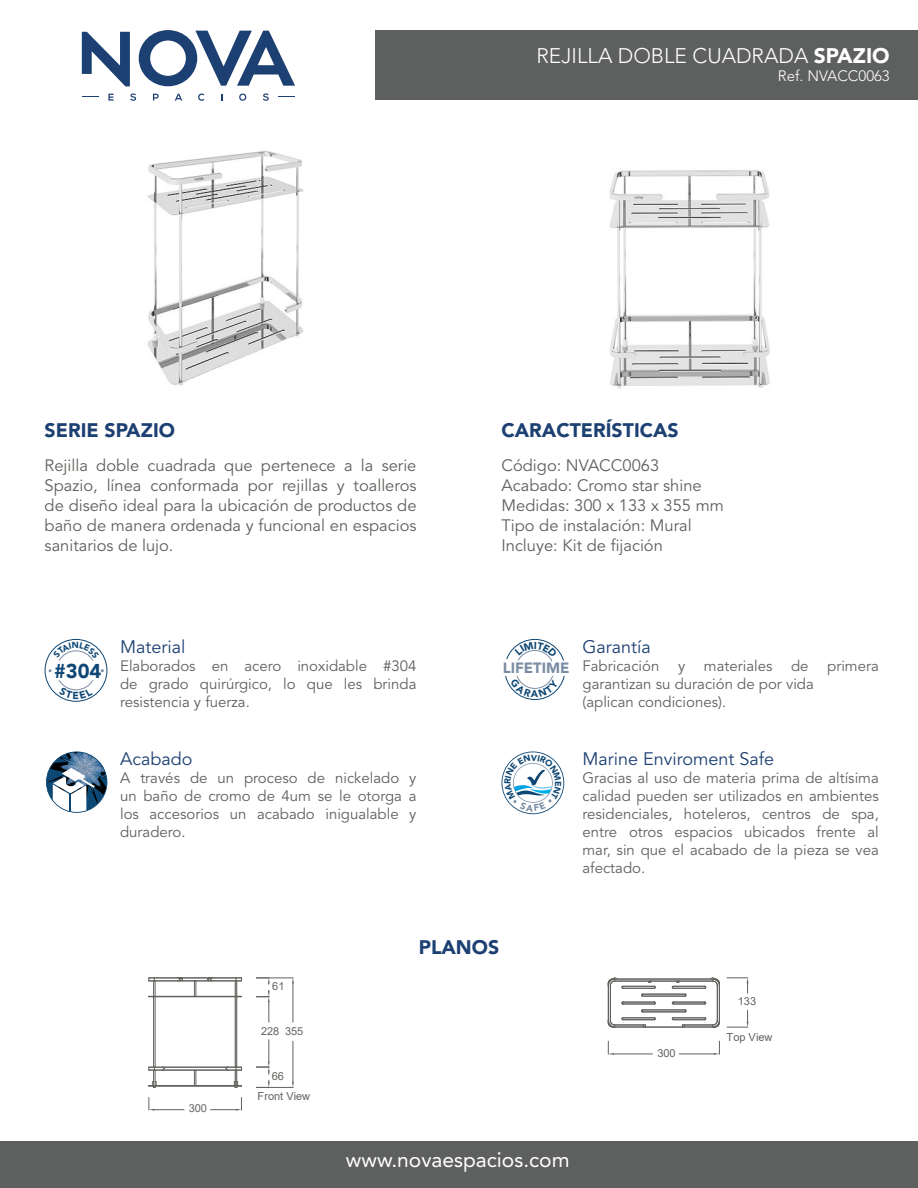
<style>
.page{position:relative;width:918px;height:1188px;background:#fff}
.page>*{position:absolute;margin:0;border:0;box-sizing:border-box;transform-origin:0 0}
.t1{font:300 21px "Avenir LT Std";color:#fff}
.t2{font:21px "Avenir LT Std";color:#fff}
.t3{font:900 20.1px "Avenir LT";color:#0e4775}
.t4{font:900 19.5px "Avenir LT Std";color:#1d4073}
.t5{font:18px "Avenir LT Std";color:#1d4073}
.t6{font:16.5px/19.8px "Avenir LT Std";color:#60605d;text-align:justify}
.t7{font:15px/18px "Avenir LT Std";color:#60605d;text-align:justify}
.t8{font:300 15px "Avenir LT Std";color:#fff}
.t9{font:900 14.85px "Avenir LT";color:#7b8da4}
.t10{font:10.95px "Arial";color:#62625f}
.s1{font-weight:900}
</style>
<div class="page">
<svg style="left:139px;top:30px;width:156px;height:56px"></svg>
<svg style="left:82px;top:32px;width:48px;height:54px"></svg>
<svg style="left:108px;top:94px;width:6px;height:7px"></svg>
<svg style="left:130px;top:93px;width:6px;height:8px"></svg>
<svg style="left:153px;top:94px;width:6px;height:7px"></svg>
<svg style="left:175px;top:94px;width:7px;height:7px"></svg>
<svg style="left:198px;top:94px;width:6px;height:7px"></svg>
<svg style="left:239px;top:94px;width:7px;height:7px"></svg>
<svg style="left:263px;top:93px;width:6px;height:8px"></svg>
<div style="left:376px;top:30px;width:542px;height:70px;background:#5e5f5f"></div>
<img style="left:147px;top:151px;width:157px;height:235px">
<img style="left:609px;top:170px;width:161px;height:219px">
<div style="left:45px;top:639px;width:62px;height:63px;border:1px solid #0e4775;border-radius:50%"></div>
<svg style="left:46px;top:752px;width:61px;height:61px"></svg>
<hr style="left:256px;top:978px;width:37px;height:1px;background:#62625f">
<hr style="left:256px;top:1087px;width:37px;height:1px;background:#62625f">
<hr style="left:293px;top:983px;width:1px;height:39px;background:#62625f">
<hr style="left:293px;top:1041px;width:1px;height:41px;background:#62625f">
<svg style="left:256px;top:1080px;width:14px;height:7px"></svg>
<svg style="left:256px;top:1040px;width:14px;height:34px"></svg>
<svg style="left:256px;top:990px;width:14px;height:32px"></svg>
<svg style="left:256px;top:978px;width:14px;height:6px"></svg>
<hr style="left:154px;top:1109px;width:30px;height:1px;background:#62625f">
<svg style="left:149px;top:1097px;width:5px;height:14px"></svg>
<svg style="left:211px;top:1097px;width:31px;height:14px"></svg>
<svg style="left:148px;top:977px;width:94px;height:111px"></svg>
<hr style="left:614px;top:1054px;width:38px;height:1px;background:#62625f">
<hr style="left:679px;top:1054px;width:35px;height:1px;background:#62625f">
<svg style="left:608px;top:1041px;width:6px;height:14px"></svg>
<svg style="left:714px;top:1041px;width:6px;height:14px"></svg>
<svg style="left:727px;top:978px;width:22px;height:15px"></svg>
<svg style="left:727px;top:1010px;width:22px;height:18px"></svg>
<svg style="left:608px;top:977px;width:112px;height:51px"></svg>
<div style="left:0;top:1141px;width:918px;height:47px;background:#5e5f5f"></div>
<svg style="left:49px;top:642px;width:55px;height:57px"></svg>
<svg style="left:505px;top:641px;width:60px;height:56px"></svg>
<svg style="left:502px;top:751px;width:62px;height:63px"></svg>
<h1 class="t1" style="left:537px;top:43px;width:355px">REJILLA DOBLE CUADRADA <span class="s1">SPAZIO</span></h1>
<p class="t8" style="left:778px;top:67px;width:113px">Ref. NVACC0063</p>
<h3 class="t4" style="left:45px;top:418px;width:132px">SERIE SPAZIO</h3>
<h3 class="t4" style="left:502px;top:418px;width:179px">CARACTERÍSTICAS</h3>
<p class="t6" style="left:45px;top:456px;width:373px">Rejilla doble cuadrada que pertenece a la serie Spazio, línea conformada por rejillas y toalleros de diseño ideal para la ubicación de productos de baño de manera ordenada y funcional en espacios sanitarios de lujo.</p>
<p class="t6" style="left:502px;top:456px;width:224px;text-align:left">Código: NVACC0063<br>Acabado: Cromo star shine<br>Medidas: 300 x 133 x 355 mm<br>Tipo de instalación: Mural<br>Incluye: Kit de fijación</p>
<p class="t5" style="left:120px;top:636px;width:67px">Material</p>
<p class="t7" style="left:120px;top:657px;width:298px">Elaborados en acero inoxidable #304 de grado quirúrgico, lo que les brinda resistencia y fuerza.</p>
<h2 class="t3" style="left:54px;top:658px;width:49px">#304</h2>
<p class="t9" style="left:503px;top:659px;width:68px">LIFETIME</p>
<p class="t5" style="left:583px;top:636px;width:70px">Garantía</p>
<p class="t7" style="left:583px;top:657px;width:298px;text-align:left">Fabricación y materiales de primera garantizan su duración de por vida<br>(aplican condiciones).</p>
<p class="t5" style="left:120px;top:749px;width:74px">Acabado</p>
<p class="t7" style="left:120px;top:769px;width:298px">A través de un proceso de nickelado y un baño de cromo de 4um se le otorga a los accesorios un acabado inigualable y duradero.</p>
<p class="t5" style="left:583px;top:749px;width:193px">Marine Enviroment Safe</p>
<p class="t7" style="left:583px;top:769px;width:298px">Gracias al uso de materia prima de altísima calidad pueden ser utilizados en ambientes residenciales, hoteleros, centros de spa, entre otros espacios ubicados frente al mar, sin que el acabado de la pieza se vea afectado.</p>
<p class="t10" style="left:189px;top:1101px;width:20px">300</p>
<p class="t10" style="left:272px;top:979px;width:14px">61</p>
<p class="t10" style="left:261px;top:1023px;width:20px">228</p>
<p class="t10" style="left:285px;top:1024px;width:20px">355</p>
<p class="t10" style="left:272px;top:1069px;width:14px">66</p>
<p class="t10" style="left:258px;top:1089px;width:54px">Front View</p>
<h3 class="t4" style="left:419px;top:935px;width:82px">PLANOS</h3>
<h1 class="t2" style="left:346px;top:1148px;width:225px">www.novaespacios.com</h1>
<p class="t10" style="left:657px;top:1045px;width:20px">300</p>
<p class="t10" style="left:738px;top:994px;width:20px">133</p>
<p class="t10" style="left:727px;top:1029px;width:47px">Top View</p>
</div>
